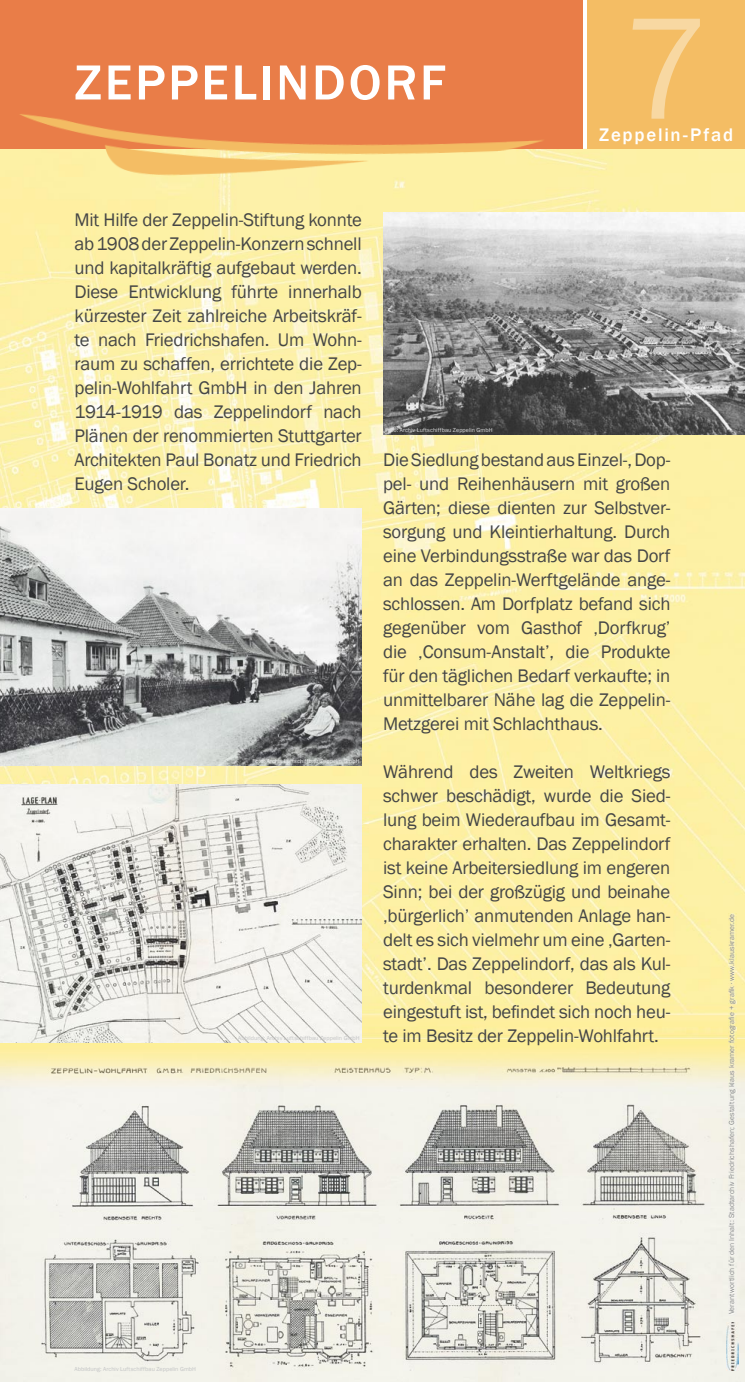
<style>
.page{position:relative;width:745px;height:1382px;background:#fff}
.page>*{position:absolute;margin:0;border:0;box-sizing:border-box;transform-origin:0 0}
.t1{font:150px "Franklin Gothic";color:#f8d8a2}
.t2{font:500 51px "Franklin Gothic";letter-spacing:.055em;color:#fff}
.t3{font:18.75px/24px "Franklin Gothic";letter-spacing:-.01em;color:#454646;text-align:justify}
.t4{font:500 18.75px "Franklin Gothic";letter-spacing:.095em;color:#fff}
.t5{font:7.5px "Franklin Gothic";letter-spacing:.01em;color:#87898a}
.t6{font:6px "Franklin Gothic";letter-spacing:.01em;color:#c4c5c6}
.t7{font:6px "Franklin Gothic";letter-spacing:.01em;color:#d8d9da}
.t8{font:6px "Franklin Gothic";letter-spacing:.01em;color:#ebecec}
</style>
<div class="page">
<img style="left:0;top:149px;width:744px;height:1233px">
<div style="left:0;top:0;width:583px;height:149px;background:#e97d48"></div>
<img style="left:0;top:509px;width:361px;height:256px">
<img style="left:383px;top:213px;width:361px;height:221px">
<img style="left:0;top:784px;width:361px;height:258px">
<div style="left:587px;top:0;width:157px;height:149px;background:#f4bd64"></div>
<img style="left:0;top:114px;width:551px;height:86px">
<img style="left:728px;top:914px;width:8px;height:401px">
<img style="left:726px;top:1322px;width:12px;height:48px">
<h2 class="t2" style="left:74px;top:51px;width:372px">ZEPPELINDORF</h2>
<h1 class="t1" style="left:621px;top:-24px;width:89px">7</h1>
<p class="t4" style="left:599px;top:123px;width:135px">Zeppelin-Pfad</p>
<p class="t3" style="left:74px;top:208px;width:288px">Mit Hilfe der Zeppelin-Stiftung konnte ab 1908 der Zeppelin-Konzern schnell und kapitalkräftig aufgebaut werden.<br>Diese Entwicklung führte innerhalb kürzester Zeit zahlreiche Arbeitskräf&shy;te nach Friedrichshafen. Um Wohn&shy;raum zu schaffen, errichtete die Zep&shy;pelin-Wohl fahrt GmbH in den Jahren 1914-1919 das Zeppe lin dor f nach Plänen der renommierten Stuttgarter Architekten Paul Bonatz und Friedrich Eugen Scholer.</p>
<p class="t8" style="left:252px;top:758px;width:109px">Foto: Archiv Luftschiffbau Zeppelin GmbH</p>
<p class="t6" style="left:238px;top:1034px;width:123px">Abbildung: Archiv Luftschiffbau Zeppelin GmbH</p>
<p class="t7" style="left:385px;top:426px;width:109px">Foto: Archiv Luftschiffbau Zeppelin GmbH</p>
<p class="t3" style="left:383px;top:448px;width:289px">Die Siedlung bestand aus Einzel-, Dop&shy;pel- und Reihen häu sern mit großen Gärten; die se dien ten zur Selbst ver&shy;sor gung und Kleintierhal tung. Durch eine Verbindungsstraße war das Dorf an das Zeppe lin-Werftgelände ange&shy;schlossen. Am Dorfplatz befand sich gegenüber vom Gasthof ‚Dorf krug’ die ‚Consum-An stalt’, die Produkte für den täglichen Bedarf verkaufte; in un mittel barer Nähe lag die Zeppe lin-Metzgerei mit Schlacht haus.</p>
<p class="t3" style="left:383px;top:760px;width:289px">Während des Zweiten Weltkriegs schwer beschädigt, wur de die Sied&shy;lung beim Wiederaufbau im Ge samt&shy;charakter erhalten. Das Zeppelindorf ist keine Arbeitersiedlung im engeren Sinn; bei der großzügig und beinahe ‚bürgerlich’ anmutenden Anlage han&shy;delt es sich vielmehr um eine ‚Garten&shy;stadt’. Das Zeppelindorf, das als Kul&shy;turdenkmal besonderer Bedeutung eingestuft ist, befindet sich noch heu&shy;te im Besitz der Zeppelin-Wohlfahrt.</p>
<p class="t6" style="left:74px;top:1366px;width:123px">Abbildung: Archiv Luftschiffbau Zeppelin GmbH</p>
<p class="t5" style="left:726px;top:1314px;width:402px;rotate:-90deg">Verantwortlich für den Inhalt: Stadtarchiv Friedrichshafen; Gestaltung klaus kramer fotografie + grafik ∙ www.klauskramer.de</p>
</div>
